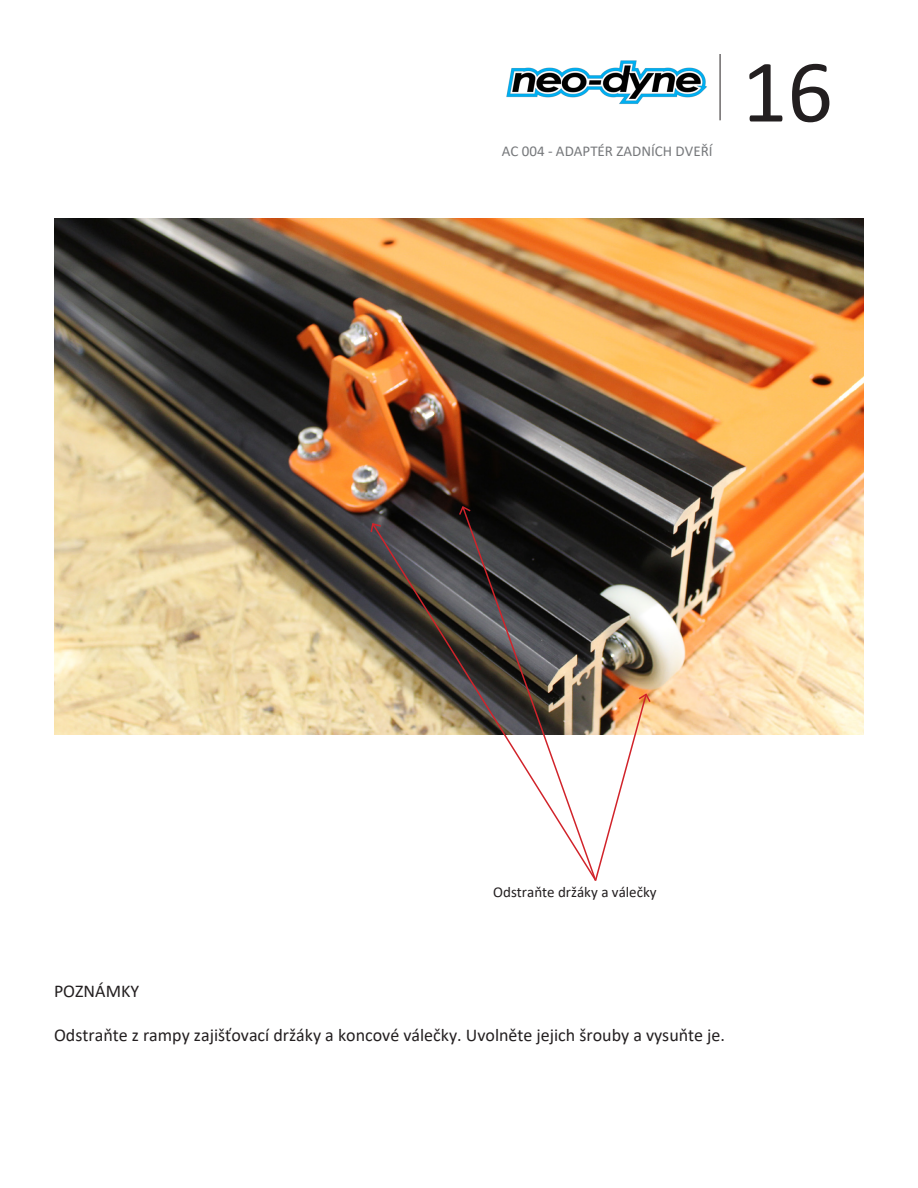
<style>
.page{position:relative;width:918px;height:1188px;background:#fff}
.page>*{position:absolute;margin:0;border:0;box-sizing:border-box;transform-origin:0 0}
.t1{font:90px "Calibri";color:#231f20}
.t2{font:18px "Calibri";color:#231f20}
.t3{font:15px "Calibri";color:#76787b}
.t4{font:15px "Calibri";color:#231f20}
</style>
<div class="page">
<img style="left:54px;top:219px;width:810px;height:516px">
<hr style="left:720px;top:54px;width:1px;height:66px;background:#231f20">
<img style="left:506px;top:60px;width:201px;height:44px">
<svg style="left:461px;top:505px;width:136px;height:17px"></svg>
<svg style="left:458px;top:505px;width:14px;height:12px"></svg>
<svg style="left:371px;top:522px;width:227px;height:357px"></svg>
<svg style="left:370px;top:522px;width:13px;height:12px"></svg>
<svg style="left:594px;top:692px;width:58px;height:189px"></svg>
<p class="t3" style="left:502px;top:140px;width:212px">AC 004 - ADAPTÉR ZADNÍCH DVEŘÍ</p>
<p class="t1" style="left:742px;top:35px;width:93px">16</p>
<p class="t4" style="left:493px;top:881px;width:165px">Odstraňte držáky a válečky</p>
<p class="t2" style="left:54px;top:979px;width:87px">POZNÁMKY</p>
<p class="t2" style="left:54px;top:1022px;width:673px">Odstraňte z rampy zajišťovací držáky a koncové válečky. Uvolněte jejich šrouby a vysuňte je.</p>
</div>
